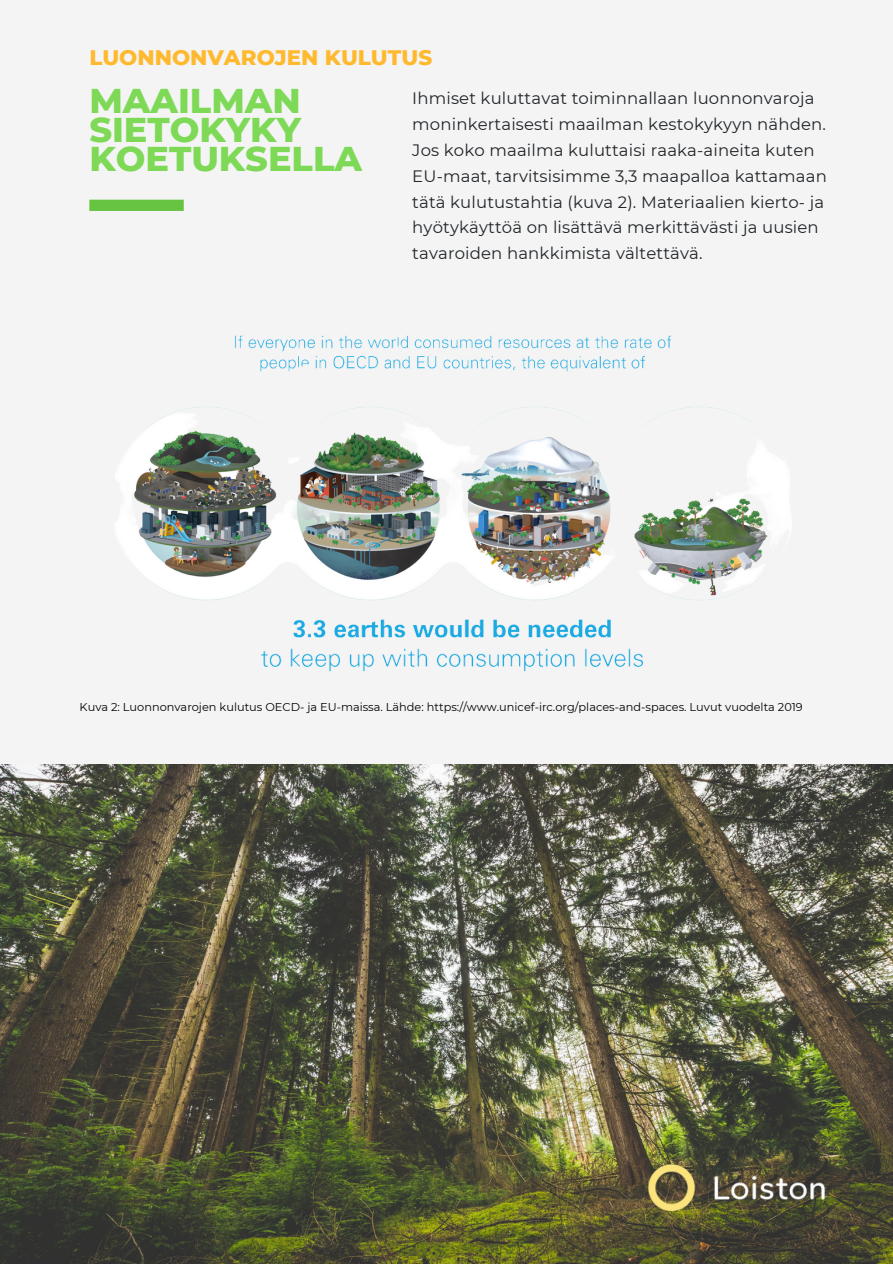
<style>
.page{position:relative;width:893px;height:1264px;background:#fff}
.page>*{position:absolute;margin:0;border:0;box-sizing:border-box;transform-origin:0 0}
.t1{font:800 35.1px/29.2px "Montserrat";color:#7ed957}
.t2{font:800 21.45px "Montserrat";color:#ffb92e}
.t3{font:16.5px/25.8px "Montserrat";letter-spacing:.01em;color:#212529}
.t4{font:11.4px "Montserrat";color:#000}
</style>
<div class="page">
<div style="left:0;top:0;width:892px;height:1263px;background:#f4f4f4"></div>
<img style="left:1px;top:764px;width:891px;height:499px">
<img style="left:635px;top:1148px;width:202px;height:78px">
<div style="left:89px;top:200px;width:95px;height:11px;background:#66c440"></div>
<img style="left:118px;top:335px;width:670px;height:337px">
<p class="t2" style="left:89px;top:45px;width:344px">LUONNONVAROJEN KULUTUS</p>
<h1 class="t1" style="left:89px;top:85px;width:274px">MAAILMAN<br>SIETOKYKY<br>KOETUKSELLA</h1>
<p class="t3" style="left:412px;top:85px;width:416px">Ihmiset kuluttavat toiminnallaan luonnonvaroja moninkertaisesti maailman kestokykyyn nähden.<br>Jos koko maailma kuluttaisi raaka-aineita kuten EU-maat, tarvitsisimme 3,3 maapalloa kattamaan tätä kulutustahtia (kuva 2). Materiaalien kierto- ja hyötykäyttöä on lisättävä merkittävästi ja uusien tavaroiden hankkimista vältettävä.</p>
<p class="t4" style="left:80px;top:700px;width:724px">Kuva 2: Luonnonvarojen kulutus OECD- ja EU-maissa. Lähde: https://www.unicef-irc.org/places-and-spaces. Luvut vuodelta 2019</p>
</div>
